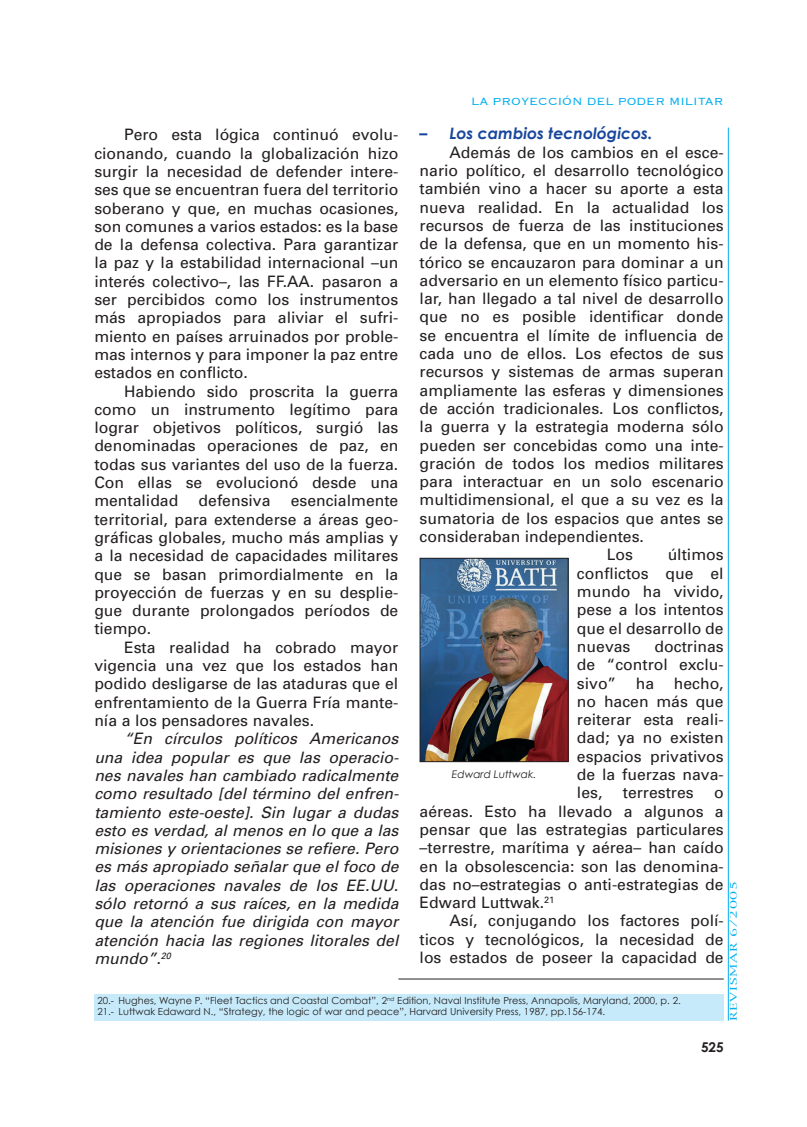
<style>
.page{position:relative;width:807px;height:1127px;background:#fff}
.page>*{position:absolute;margin:0;border:0;box-sizing:border-box;transform-origin:0 0}
.t1{font:15.75px/18.3px "Univers";color:#231f20;text-align:justify}
.t2{font:italic 15.75px/18.3px "Univers";color:#231f20;text-align:justify}
.t3{font:italic 700 15.75px "Century Gothic";color:#18469d}
.t4{font:300 13.5px "Copperplate";color:#00aeef}
.t5{font:700 13.5px "Century Gothic";color:#231f20}
.t6{font:italic 10.5px "Century Gothic";color:#231f20}
.t7{font:9.75px/10.5px "Century Gothic";color:#231f20}
.t8{font:9px "New York";letter-spacing:.05em;color:#00aeef;scale:1.5 1}
</style>
<div class="page">
<hr style="left:728px;top:128px;width:1px;height:892px;background:#00aeef">
<div style="left:94px;top:994px;width:630px;height:26px;background:#c6eafa"></div>
<hr style="left:398px;top:978px;width:326px;height:1px;background:#231f20">
<img style="left:422px;top:560px;width:144px;height:200px">
<div style="left:420px;top:558px;width:148px;height:204px;border:1px solid #231f20"></div>
<p class="t4" style="left:471px;top:93px;width:254px">LA PROYECCIÓN DEL PODER MILITAR</p>
<p class="t3" style="left:420px;top:124px;width:234px">– Los cambios tecnológicos.</p>
<p class="t1" style="left:449px;top:143px;width:276px">Además de los cambios en el esce-</p>
<p class="t1" style="left:420px;top:161px;width:306px">nario político, el desarrollo tecnológico</p>
<p class="t1" style="left:420px;top:180px;width:306px">también vino a hacer su aporte a esta</p>
<p class="t1" style="left:420px;top:198px;width:306px">nueva realidad. En la actualidad los</p>
<p class="t1" style="left:420px;top:216px;width:306px">recursos de fuerza de las instituciones</p>
<p class="t1" style="left:420px;top:235px;width:306px">de la defensa, que en un momento his-</p>
<p class="t1" style="left:420px;top:253px;width:306px">tórico se encauzaron para dominar a un</p>
<p class="t1" style="left:420px;top:271px;width:306px">adversario en un elemento físico particu-</p>
<p class="t1" style="left:420px;top:290px;width:305px">lar, han llegado a tal nivel de desarrollo</p>
<p class="t1" style="left:420px;top:308px;width:306px">que no es posible identificar donde</p>
<p class="t1" style="left:420px;top:326px;width:306px">se encuentra el límite de influencia de</p>
<p class="t1" style="left:420px;top:344px;width:306px">cada uno de ellos. Los efectos de sus</p>
<p class="t1" style="left:420px;top:363px;width:305px">recursos y sistemas de armas superan</p>
<p class="t1" style="left:420px;top:381px;width:306px">ampliamente las esferas y dimensiones</p>
<p class="t1" style="left:420px;top:399px;width:306px">de acción tradicionales. Los conflictos,</p>
<p class="t1" style="left:420px;top:418px;width:305px">la guerra y la estrategia moderna sólo</p>
<p class="t1" style="left:420px;top:436px;width:306px">pueden ser concebidas como una inte-</p>
<p class="t1" style="left:420px;top:454px;width:305px">gración de todos los medios militares</p>
<p class="t1" style="left:420px;top:473px;width:305px">para interactuar en un solo escenario</p>
<p class="t1" style="left:420px;top:491px;width:306px">multidimensional, el que a su vez es la</p>
<p class="t1" style="left:420px;top:509px;width:306px">sumatoria de los espacios que antes se</p>
<p class="t1" style="left:420px;top:527px;width:226px">consideraban independientes.</p>
<p class="t1" style="left:607px;top:546px;width:28px">Los</p>
<p class="t1" style="left:94px;top:126px;width:306px;text-indent:30px">Pero esta lógica continuó evolu&shy;cionando, cuando la globalización hizo surgir la necesidad de defender intere&shy;ses que se encuentran fuera del territorio soberano y que, en muchas ocasiones, son comunes a varios estados: es la base de la defensa colectiva. Para garantizar la paz y la estabilidad internacional –un interés colectivo–, las FF.AA. pasaron a ser percibidos como los instrumentos más apropiados para aliviar el sufri&shy;miento en países arruinados por proble&shy;mas internos y para imponer la paz entre estados en conflicto.</p>
<p class="t1" style="left:94px;top:382px;width:306px;text-indent:30px">Habiendo sido proscrita la guerra como un instrumento legítimo para lograr objetivos políticos, surgió las denominadas operaciones de paz, en todas sus variantes del uso de la fuerza.<br>Con ellas se evolucionó desde una mentalidad</p>
<p class="t1" style="left:199px;top:492px;width:73px">defensiva</p>
<p class="t1" style="left:94px;top:492px;width:306px;text-indent:196px">esencialmente territorial, para extenderse a áreas geo&shy;gráficas globales, mucho más amplias y a la necesidad de capacidades militares que se basan primordialmente en la proyección de fuerzas y en su desplie&shy;gue durante prolongados períodos de tiempo.</p>
<p class="t1" style="left:94px;top:638px;width:306px;text-indent:30px">Esta realidad ha cobrado mayor vigencia una vez que los estados han podido desligarse de las ataduras que el enfrentamiento de la Guerra Fría mante&shy;nía a los pensadores navales.</p>
<p class="t2" style="left:94px;top:730px;width:306px;text-indent:30px">“En círculos políticos Americanos una idea popular es que las operacio&shy;nes navales han cambiado radicalmente como resultado [del término del enfren&shy;tamiento este-oeste]. Sin lugar a dudas esto es verdad, al menos en lo que a las misiones y orientaciones se refiere. Pero es más apropiado señalar que el foco de las operaciones navales de los EE.UU. sólo retornó a sus raíces, en la medida que la atención fue dirigida con mayor atención hacia las regiones litorales del mundo”.<sup>20</sup></p>
<p class="t1" style="left:577px;top:546px;width:148px;text-indent:91px">últimos conflictos que el mundo ha vivido, pese a los intentos que el desarrollo de nuevas</p>
<p class="t1" style="left:577px;top:637px;width:148px;text-indent:78px">doctrinas de “control exclu&shy;sivo” ha hecho, no hacen más que reiterar esta reali&shy;dad; ya no existen espacios privativos de la fuerzas nava&shy;les,</p>
<p class="t6" style="left:452px;top:768px;width:86px">Edward Luttwak.</p>
<p class="t1" style="left:623px;top:784px;width:72px">terrestres</p>
<p class="t1" style="left:420px;top:784px;width:306px;text-indent:294px">o aéreas. Esto ha llevado a algunos a pensar que las estrategias particulares –terrestre, marítima y aérea– han caído en la obsolescencia: son las denomina&shy;das no–estrategias o anti-estrategias de Edward Luttwak.<sup>21</sup></p>
<p class="t1" style="left:420px;top:912px;width:306px;text-indent:30px">Así, conjugando los factores polí&shy;ticos y tecnológicos, la necesidad de los estados de poseer la capacidad de</p>
<p class="t7" style="left:97px;top:995px;width:585px">20.- Hughes, Wayne P. “Fleet Tactics and Coastal Combat”, 2<sup>nd</sup> Edition, Naval Institute Press, Annapolis, Maryland, 2000, p. 2.<br>21.- Luttwak Edaward N., “Strategy, the logic of war and peace”, Harvard University Press, 1987, pp.156-174.</p>
<p class="t8" style="left:728px;top:1020px;width:95px;rotate:-90deg">REVISMAR 6/2005</p>
<p class="t5" style="left:701px;top:1038px;width:24px">525</p>
</div>
